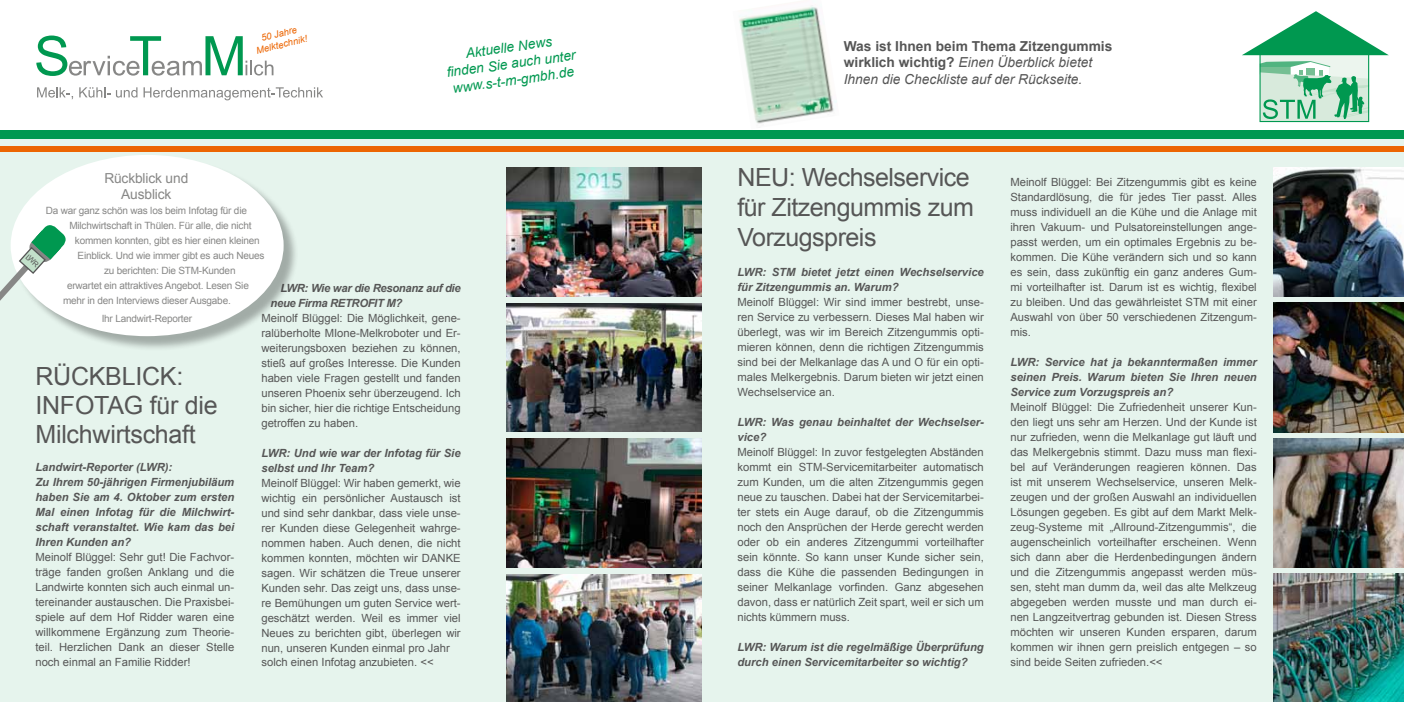
<style>
.page{position:relative;width:1404px;height:702px;background:#fff}
.page>*{position:absolute;margin:0;border:0;box-sizing:border-box;transform-origin:0 0}
.t1{font:25px/30px "Arial";letter-spacing:-.02em;color:#565656}
.t2{font:italic 13.75px/16.5px "Arial";color:#565656}
.t3{font:italic 13.75px/16.5px "Arial";color:#009850;text-align:center}
.t4{font:13.75px/16.5px "Arial";letter-spacing:-.01em;color:#878786;text-align:center}
.t5{font:11.25px/15px "Arial";color:#565656;text-align:justify}
.t6{font:italic 700 11.25px/15px "Arial";color:#565656}
.t7{font:italic 700 11.25px/15px "Arial";letter-spacing:-.03em;color:#565656}
.t8{font:10px "Arial";letter-spacing:-.02em;color:#878786}
.t9{font:italic 9.38px/11.2px "Arial";color:#ec6502;text-align:center}
.s1{font-weight:700;font-style:normal}
</style>
<div class="page">
<div style="left:0;top:138px;width:1403px;height:564px;background:#e6f4ed"></div>
<svg style="left:1242px;top:11px;width:146px;height:110px"></svg>
<div style="left:1259px;top:49px;width:109px;height:73px;border:1px solid #009850"></div>
<svg style="left:36px;top:36px;width:237px;height:40px"></svg>
<svg style="left:37px;top:87px;width:36px;height:12px"></svg>
<svg style="left:79px;top:87px;width:58px;height:11px"></svg>
<svg style="left:143px;top:87px;width:180px;height:13px"></svg>
<div style="left:0;top:130px;width:1403px;height:9px;background:#009850"></div>
<div style="left:0;top:146px;width:1403px;height:5px;background:#ec6502"></div>
<img style="left:507px;top:574px;width:195px;height:128px">
<img style="left:507px;top:167px;width:195px;height:129px">
<img style="left:507px;top:438px;width:195px;height:129px">
<div style="left:13px;top:157px;width:286px;height:195px;background:#000;opacity:.3"></div>
<div style="left:11px;top:155px;width:272px;height:181px;background:#fff;border-radius:50%"></div>
<img style="left:1273px;top:167px;width:130px;height:129px">
<img style="left:1273px;top:302px;width:130px;height:130px">
<img style="left:1273px;top:573px;width:130px;height:129px">
<img style="left:1273px;top:438px;width:130px;height:129px">
<img style="left:507px;top:303px;width:195px;height:129px">
<img style="left:739px;top:5px;width:98px;height:119px">
<svg style="left:0;top:222px;width:66px;height:79px"></svg>
<p class="t9" style="left:252px;top:34px;width:54px;rotate:-14deg">50 Jahre<br>Melktechnik!</p>
<p class="t3" style="left:443px;top:48px;width:131px;rotate:-8deg">Aktuelle News<br>fi nden Sie auch unter www.s-t-m-gmbh.de</p>
<p class="t4" style="left:104px;top:170px;width:85px">Rückblick und<br>Ausblick</p>
<p class="t8" style="left:46px;top:204px;width:203px">Da war ganz schön was los beim Infotag für die</p>
<p class="t8" style="left:69px;top:219px;width:183px">Milchwirtschaft in Thülen. Für alle, die nicht</p>
<p class="t8" style="left:75px;top:234px;width:186px">kommen konnten, gibt es hier einen kleinen</p>
<p class="t8" style="left:78px;top:249px;width:188px">Einblick. Und wie immer gibt es auch Neues</p>
<p class="t8" style="left:104px;top:264px;width:133px">zu berichten: Die STM-Kunden</p>
<p class="t8" style="left:67px;top:279px;width:183px">erwartet ein attraktives Angebot. Lesen Sie</p>
<p class="t8" style="left:63px;top:294px;width:169px">mehr in den Interviews dieser Ausgabe.</p>
<p class="t8" style="left:102px;top:312px;width:92px">Ihr Landwirt-Reporter</p>
<p class="t7" style="left:270px;top:281px;width:192px;text-indent:10px">LWR: Wie war die Resonanz auf die neue Firma RETROFIT M?</p>
<p class="t5" style="left:261px;top:310px;width:201px">Meinolf Blüggel: Die Möglichkeit, gene&shy;ralüberholte MIone-Melkroboter und Er&shy;weiterungsboxen beziehen zu können, stieß auf großes Interesse. Die Kunden haben viele Fragen gestellt und fanden unseren Phoenix sehr überzeugend. Ich bin sicher, hier die richtige Entscheidung getroffen zu haben.</p>
<p class="t6" style="left:261px;top:446px;width:201px">LWR: Und wie war der Infotag für Sie selbst und Ihr Team?</p>
<p class="t5" style="left:261px;top:475px;width:201px;text-align:left">Meinolf Blüggel: Wir haben gemerkt, wie wichtig ein persönlicher Austausch ist und sind sehr dankbar, dass viele unse&shy;rer Kunden diese Gelegenheit wahrge&shy;nommen haben. Auch denen, die nicht kommen konnten, möchten wir DANKE sagen. Wir schätzen die Treue unserer Kunden sehr. Das zeigt uns, dass unse&shy;re Bemühungen um guten Service wert&shy;geschätzt werden. Weil es immer viel Neues zu berichten gibt, überlegen wir nun, unseren Kunden einmal pro Jahr solch einen Infotag anzubieten. &lt;&lt;</p>
<h1 class="t1" style="left:35px;top:362px;width:184px;line-height:28.8px">RÜCKBLICK:<br>INFOTAG für die<br>Milchwirtschaft</h1>
<p class="t6" style="left:35px;top:460px;width:200px">Landwirt-Reporter (LWR):<br>Zu Ihrem 50-jährigen Firmenjubiläum haben Sie am 4. Oktober zum ersten<br>Mal einen Infotag für die Milchwirt&shy;schaft veranstaltet. Wie kam das bei<br>Ihren Kunden an?</p>
<p class="t5" style="left:35px;top:550px;width:200px">Meinolf Blüggel: Sehr gut! Die Fachvor&shy;träge fanden großen Anklang und die Landwirte konnten sich auch einmal un&shy;tereinander austauschen. Die Praxisbei&shy;spiele auf dem Hof Ridder waren eine willkommene Ergänzung zum Theorie&shy;teil. Herzlichen Dank an dieser Stelle noch einmal an Familie Ridder!</p>
<p class="t2" style="left:843px;top:38px;width:270px"><span class="s1">Was ist Ihnen beim Thema Zitzengummis wirklich wichtig?</span> Einen Überblick bietet<br>Ihnen die Checkliste auf der Rückseite.</p>
<h1 class="t1" style="left:737px;top:162px;width:238px">NEU: Wechselservice für Zitzengummis zum<br>Vorzugspreis</h1>
<p class="t6" style="left:737px;top:265px;width:248px">LWR: STM bietet jetzt einen Wechselservice für Zitzengummis an. Warum?</p>
<p class="t5" style="left:737px;top:295px;width:248px">Meinolf Blüggel: Wir sind immer bestrebt, unse&shy;ren Service zu verbessern. Dieses Mal haben wir überlegt, was wir im Bereich Zitzengummis opti&shy;mieren können, denn die richtigen Zitzengummis sind bei der Melkanlage das A und O für ein opti&shy;males Melkergebnis. Darum bieten wir jetzt einen Wechselservice an.</p>
<p class="t6" style="left:737px;top:415px;width:248px">LWR: Was genau beinhaltet der Wechselser&shy;vice?</p>
<p class="t5" style="left:737px;top:445px;width:248px">Meinolf Blüggel: In zuvor festgelegten Abständen kommt ein STM-Servicemitarbeiter automatisch zum Kunden, um die alten Zitzengummis gegen neue zu tauschen. Dabei hat der Servicemitarbei&shy;ter stets ein Auge darauf, ob die Zitzengummis noch den Ansprüchen der Herde gerecht werden oder ob ein anderes Zitzengummi vorteilhafter sein könnte. So kann unser Kunde sicher sein, dass die Kühe die passenden Bedingungen in seiner Melkanlage vorfinden. Ganz abgesehen davon, dass er natürlich Zeit spart, weil er sich um nichts kümmern muss.</p>
<p class="t6" style="left:737px;top:640px;width:248px">LWR: Warum ist die regelmäßige Überprüfung durch einen Servicemitarbeiter so wichtig?</p>
<p class="t5" style="left:1010px;top:175px;width:248px">Meinolf Blüggel: Bei Zitzengummis gibt es keine Standardlösung, die für jedes Tier passt. Alles muss individuell an die Kühe und die Anlage mit ihren Vakuum- und Pulsatoreinstellungen ange&shy;passt werden, um ein optimales Ergebnis zu be&shy;kommen. Die Kühe verändern sich und so kann es sein, dass zukünftig ein ganz anderes Gum&shy;mi vorteilhafter ist. Darum ist es wichtig, flexibel zu bleiben. Und das gewährleistet STM mit einer Auswahl von über 50 verschiedenen Zitzengum&shy;mis.</p>
<p class="t6" style="left:1010px;top:355px;width:248px;text-align:justify">LWR: Service hat ja bekanntermaßen immer seinen Preis. Warum bieten Sie Ihren neuen Service zum Vorzugspreis an?</p>
<p class="t5" style="left:1010px;top:400px;width:248px">Meinolf Blüggel: Die Zufriedenheit unserer Kun&shy;den liegt uns sehr am Herzen. Und der Kunde ist nur zufrieden, wenn die Melkanlage gut läuft und das Melkergebnis stimmt. Dazu muss man flexi&shy;bel auf Veränderungen reagieren können. Das ist mit unserem Wechselservice, unseren Melk&shy;zeugen und der großen Auswahl an individuellen Lösungen gegeben. Es gibt auf dem Markt Melk&shy;zeug-Systeme mit „Allround-Zitzengummis“, die augenscheinlich vorteilhafter erscheinen. Wenn sich dann aber die Herdenbedingungen ändern und die Zitzengummis angepasst werden müs&shy;sen, steht man dumm da, weil das alte Melkzeug abgegeben werden musste und man durch ei&shy;nen Langzeitvertrag gebunden ist. Diesen Stress möchten wir unseren Kunden ersparen, darum kommen wir ihnen gern preislich entgegen – so sind beide Seiten zufrieden.&lt;&lt;</p>
</div>
